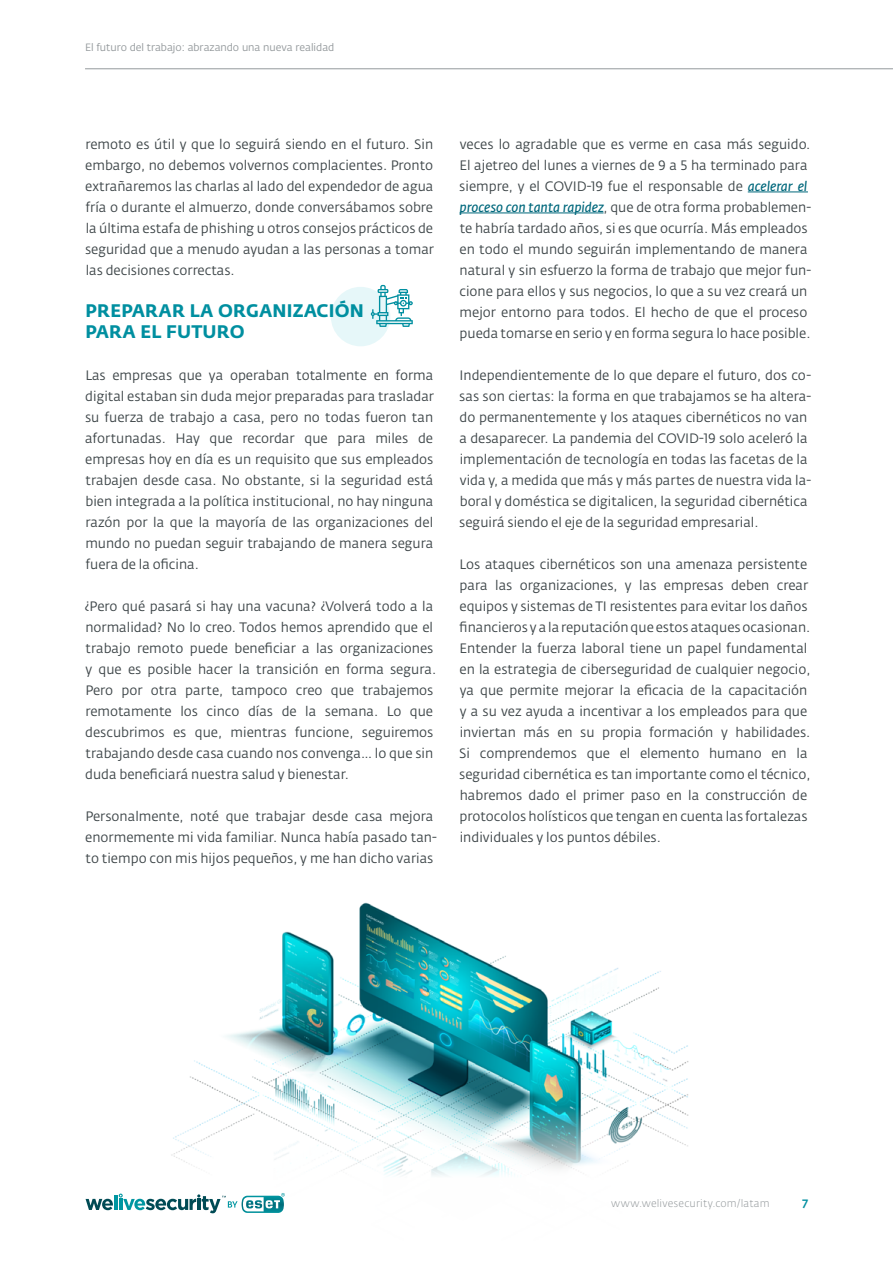
<style>
.page{position:relative;width:893px;height:1263px;background:#fff}
.page>*{position:absolute;margin:0;border:0;box-sizing:border-box;transform-origin:0 0}
.Body_text_title{font:700 18px "Fedra Sans Alt Pro";letter-spacing:.01em;color:#008fa0}
.Body_text_title-2{font:13.5px/21px "Fedra Sans Alt Pro";color:#3d4548}
.t1{font:500 12px "Fedra Sans Alt Pro";color:#008fa0}
.Header_Chapter{font:10.5px "Fedra Sans Alt Pro Book LF";color:#94999c}
.t2{font:300 10.5px "Fedra Sans Alt Pro";letter-spacing:.015em;color:#94999c}
.s1{font-weight:600;font-style:italic;color:#00687c}
</style>
<div class="page">
<img style="left:85px;top:902px;width:604px;height:312px">
<hr style="left:85px;top:68px;width:808px;height:1px;background:#94999c">
<svg style="left:86px;top:1199px;width:27px;height:11px"></svg>
<hr style="left:114px;top:1195px;width:3px;height:15px;background:#0096a1">
<svg style="left:119px;top:1193px;width:166px;height:20px"></svg>
<div style="left:331px;top:287px;width:59px;height:59px;background:#e6f7f9;border-radius:50%"></div>
<hr style="left:748px;top:192px;width:60px;height:1px;background:#00687c">
<hr style="left:460px;top:213px;width:144px;height:1px;background:#00687c">
<svg style="left:371px;top:285px;width:42px;height:42px"></svg>
<p class="Header_Chapter" style="left:85px;top:40px;width:251px">El futuro del trabajo: abrazando una nueva realidad</p>
<p class="Body_text_title-2" style="left:85px;top:133px;width:350px;text-align:justify">remoto es útil y que lo seguirá siendo en el futuro. Sin embargo, no debemos volvernos complacientes. Pronto extrañaremos las charlas al lado del expendedor de agua fría o durante el almuerzo, donde conversábamos sobre la última estafa de phishing u otros consejos prácticos de seguridad que a menudo ayudan a las personas a tomar las decisiones correctas.</p>
<p class="Body_text_title" style="left:86px;top:299px;width:280px">PREPARAR LA ORGANIZACIÓN</p>
<p class="Body_text_title" style="left:86px;top:320px;width:161px">PARA EL FUTURO</p>
<p class="Body_text_title-2" style="left:85px;top:364px;width:351px;text-align:justify">Las empresas que ya operaban totalmente en forma digital estaban sin duda mejor preparadas para trasladar su fuerza de trabajo a casa, pero no todas fueron tan afortunadas. Hay que recordar que para miles de empresas hoy en día es un requisito que sus empleados trabajen desde casa. No obstante, si la seguridad está bien integrada a la política institucional, no hay ninguna razón por la que la mayoría de las organizaciones del mundo no puedan seguir trabajando de manera segura fuera de la oficina.</p>
<p class="Body_text_title-2" style="left:84px;top:595px;width:353px">¿Pero qué pasará si hay una vacuna? ¿Volverá todo a la normalidad? No lo creo. Todos hemos aprendido que el trabajo remoto puede beneficiar a las organizaciones y que es posible hacer la transición en forma segura.<br>Pero por otra parte, tampoco creo que trabajemos remotamente los cinco días de la semana. Lo que descubrimos es que, mientras funcione, seguiremos trabajando desde casa cuando nos convenga… lo que sin duda beneficiará nuestra salud y bienestar.</p>
<p class="Body_text_title-2" style="left:85px;top:805px;width:353px">Personalmente, noté que trabajar desde casa mejora enormemente mi vida familiar. Nunca había pasado tan&shy;to tiempo con mis hijos pequeños, y me han dicho varias</p>
<p class="Body_text_title-2" style="left:459px;top:133px;width:353px">veces lo agradable que es verme en casa más seguido.<br>El ajetreo del lunes a viernes de 9 a 5 ha terminado para siempre, y el COVID-19 fue el responsable de <span class="s1">acelerar el proceso con tanta rapidez</span>, que de otra forma probablemen&shy;te habría tardado años, si es que ocurría. Más empleados en todo el mundo seguirán implementando de manera natural y sin esfuerzo la forma de trabajo que mejor fun&shy;cione para ellos y sus negocios, lo que a su vez creará un mejor entorno para todos. El hecho de que el proceso pueda tomarse en serio y en forma segura lo hace posible.</p>
<p class="Body_text_title-2" style="left:459px;top:364px;width:353px">Independientemente de lo que depare el futuro, dos co&shy;sas son ciertas: la forma en que trabajamos se ha altera&shy;do permanentemente y los ataques cibernéticos no van a desaparecer. La pandemia del COVID-19 solo aceleró la implementación de tecnología en todas las facetas de la vida y, a medida que más y más partes de nuestra vida la&shy;boral y doméstica se digitalicen, la seguridad cibernética seguirá siendo el eje de la seguridad empresarial.</p>
<p class="Body_text_title-2" style="left:459px;top:553px;width:353px">Los ataques cibernéticos son una amenaza persistente para las organizaciones, y las empresas deben crear equipos y sistemas de TI resistentes para evitar los daños financieros y a la reputación que estos ataques ocasionan.<br>Entender la fuerza laboral tiene un papel fundamental en la estrategia de ciberseguridad de cualquier negocio, ya que permite mejorar la eficacia de la capacitación y a su vez ayuda a incentivar a los empleados para que inviertan más en su propia formación y habilidades.<br>Si comprendemos que el elemento humano en la seguridad cibernética es tan importante como el técnico, habremos dado el primer paso en la construcción de protocolos holísticos que tengan en cuenta las fortalezas individuales y los puntos débiles.</p>
<p class="t2" style="left:611px;top:1197px;width:160px">www.welivesecurity.com/latam</p>
<p class="t1" style="left:802px;top:1196px;width:7px">7</p>
</div>
